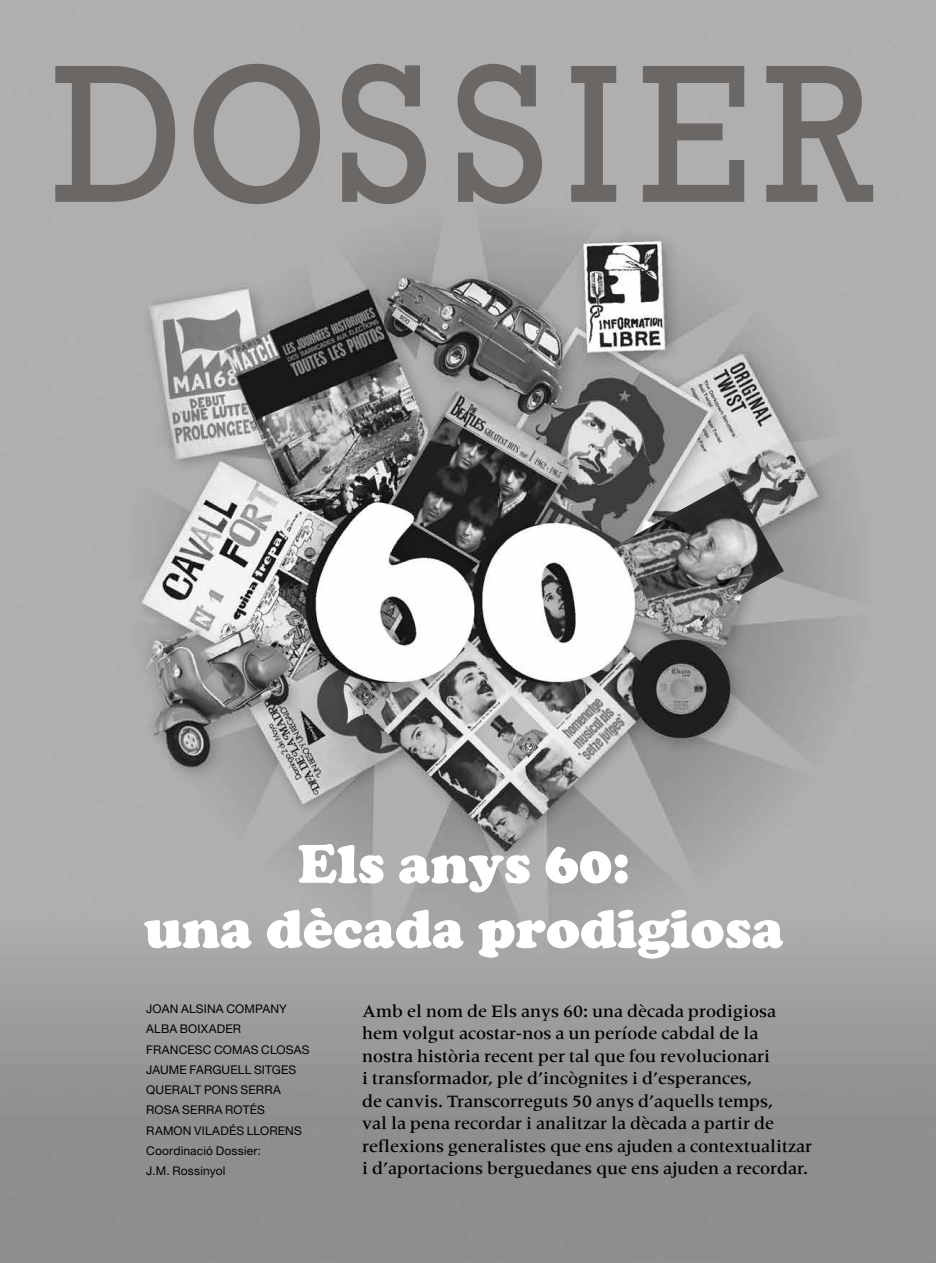
<style>
.page{position:relative;width:936px;height:1263px;background:#fff}
.page>*{position:absolute;margin:0;border:0;box-sizing:border-box;transform-origin:0 0}
.t1{font:54px/64.8px "Cooper Black Std";color:#fff;text-align:center}
.t2{font:500 18px/22.5px "Meridien LT Std";color:#000}
.t3{font:12px/20.2px "Helvetica Neue LT Std";letter-spacing:.015em;color:#000}
</style>
<div class="page">
<img style="left:0;top:0;width:935px;height:1263px">
<svg style="left:55px;top:66px;width:120px;height:136px;background:#92908f"></svg>
<svg style="left:193px;top:64px;width:127px;height:140px;background:#939291"></svg>
<svg style="left:342px;top:64px;width:84px;height:140px;background:#8b8988"></svg>
<svg style="left:457px;top:64px;width:85px;height:140px;background:#8c8988"></svg>
<svg style="left:571px;top:66px;width:45px;height:136px;background:#898785"></svg>
<svg style="left:642px;top:66px;width:102px;height:136px;background:#8e8c8a"></svg>
<svg style="left:766px;top:66px;width:107px;height:136px;background:#8d8b8a"></svg>
<img style="left:617px;top:480px;width:166px;height:156px">
<h1 class="t1" style="left:144px;top:831px;width:641px">Els anys 60:<br>una dècada prodigiosa</h1>
<p class="t3" style="left:146px;top:998px;width:133px">JOAN ALSINA COMPANY<br>ALBA BOIXADER<br>FRANCESC</p>
<p class="t3" style="left:214px;top:1039px;width:95px">COMAS CLOSAS</p>
<p class="t3" style="left:146px;top:1059px;width:24px">JAUME</p>
<p class="t3" style="left:189px;top:1059px;width:32px">FARGUE</p>
<p class="t3" style="left:146px;top:1059px;width:141px;text-indent:92px">LL SITGES<br>QUERALT PONS SERRA<br>ROSA SERRA ROTÉS<br>RAM ON VILADÉS LLORENS<br>COORDINACIÓ DOSSIER:<br>J.M. ROSSINYOL</p>
<p class="t2" style="left:362px;top:1000px;width:451px">Amb el nom de Els anys 60: una dècada prodigiosa hem volgut acostar-nos a un període cabdal de la nostra història recent per tal que fou revolucionari<br>i transformador, ple d’incògnites i d’esperances,<br>de canvis. Transcorreguts 50 anys d’aquells temps,<br>val la pena recordar i analitzar la dècada a partir de reflexions generalistes que ens ajuden a contextualitzar i d’aportacions berguedanes que ens ajuden a recordar.</p>
</div>
